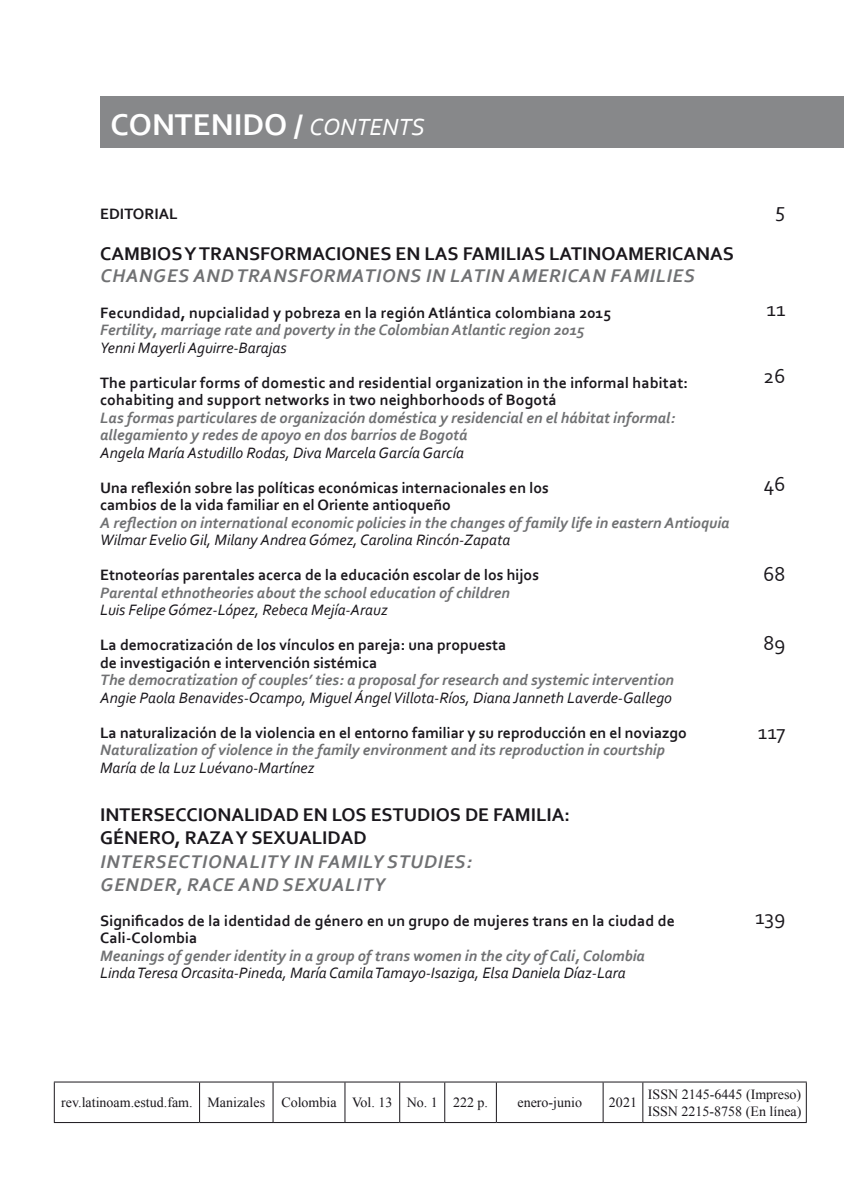
<style>
.page{position:relative;width:844px;height:1191px;background:#fff}
.page>*{position:absolute;margin:0;border:0;box-sizing:border-box;transform-origin:0 0}
.t1{font:700 31.5px "Corbel";color:#fff}
.t2{font:21px "Corbel";color:#1a171c}
.t3{font:700 19.25px/23.1px "Corbel";color:#1a171c}
.t4{font:italic 700 19.25px/23.1px "Corbel";letter-spacing:.04em;color:#707173}
.t5{font:700 15.75px/17.5px "Corbel";color:#1a171c}
.t6{font:italic 700 15.75px/17.5px "Corbel";color:#707173}
.t7{font:italic 15.75px "Corbel";color:#1a171c}
.t8{font:14px/16.8px "Times New Roman";color:#1a171c}
.s1{font-weight:400;font-style:italic;font-size:24.5px}
</style>
<div class="page">
<div style="left:100px;top:96px;width:743px;height:52px;background:#87888a"></div>
<hr style="left:54px;top:1081px;width:145px;height:1px;background:#1a171c">
<hr style="left:54px;top:1082px;width:1px;height:40px;background:#1a171c">
<hr style="left:199px;top:1081px;width:74px;height:1px;background:#1a171c">
<hr style="left:199px;top:1082px;width:1px;height:40px;background:#1a171c">
<hr style="left:273px;top:1081px;width:72px;height:1px;background:#1a171c">
<hr style="left:272px;top:1082px;width:1px;height:40px;background:#1a171c">
<hr style="left:345px;top:1081px;width:54px;height:1px;background:#1a171c">
<hr style="left:344px;top:1082px;width:1px;height:40px;background:#1a171c">
<hr style="left:399px;top:1081px;width:45px;height:1px;background:#1a171c">
<hr style="left:399px;top:1082px;width:1px;height:40px;background:#1a171c">
<hr style="left:444px;top:1081px;width:52px;height:1px;background:#1a171c">
<hr style="left:444px;top:1082px;width:1px;height:40px;background:#1a171c">
<hr style="left:496px;top:1081px;width:107px;height:1px;background:#1a171c">
<hr style="left:496px;top:1082px;width:1px;height:40px;background:#1a171c">
<hr style="left:603px;top:1081px;width:39px;height:1px;background:#1a171c">
<hr style="left:602px;top:1082px;width:1px;height:40px;background:#1a171c">
<hr style="left:642px;top:1081px;width:164px;height:1px;background:#1a171c">
<hr style="left:642px;top:1082px;width:1px;height:40px;background:#1a171c">
<hr style="left:805px;top:1082px;width:1px;height:40px;background:#1a171c">
<hr style="left:54px;top:1122px;width:145px;height:1px;background:#1a171c">
<hr style="left:199px;top:1122px;width:74px;height:1px;background:#1a171c">
<hr style="left:273px;top:1122px;width:72px;height:1px;background:#1a171c">
<hr style="left:345px;top:1122px;width:54px;height:1px;background:#1a171c">
<hr style="left:399px;top:1122px;width:45px;height:1px;background:#1a171c">
<hr style="left:444px;top:1122px;width:52px;height:1px;background:#1a171c">
<hr style="left:496px;top:1122px;width:107px;height:1px;background:#1a171c">
<hr style="left:603px;top:1122px;width:39px;height:1px;background:#1a171c">
<hr style="left:642px;top:1122px;width:164px;height:1px;background:#1a171c">
<h1 class="t1" style="left:110px;top:105px;width:316px">CONTENIDO / <span class="s1">CONTENTS</span></h1>
<p class="t5" style="left:100px;top:204px;width:79px">EDITORIAL</p>
<p class="t3" style="left:100px;top:241px;width:635px">CAMBIOS Y TRANSFORMACIONES EN LAS FAMILIAS LATINOAMERICANAS</p>
<p class="t4" style="left:100px;top:264px;width:595px">CHANGES AND TRANSFORMATIONS IN LATIN AMERICAN FAMILIES</p>
<p class="t5" style="left:100px;top:303px;width:512px">Fecundidad, nupcialidad y pobreza en la región Atlántica colombiana 2015</p>
<p class="t6" style="left:100px;top:321px;width:485px">Fertility, marriage rate and poverty in the Colombian Atlantic region 2015</p>
<p class="t7" style="left:100px;top:337px;width:188px">Yenni Mayerli Aguirre-Barajas</p>
<p class="t5" style="left:100px;top:373px;width:589px">The particular forms of domestic and residential organization in the informal habitat: cohabiting and support networks in two neighborhoods of Bogotá</p>
<p class="t6" style="left:100px;top:408px;width:576px">Las formas particulares de organización doméstica y residencial en el hábitat informal: allegamiento y redes de apoyo en dos barrios de Bogotá</p>
<p class="t7" style="left:100px;top:442px;width:365px">Angela María Astudillo Rodas, Diva Marcela García García</p>
<p class="t5" style="left:100px;top:478px;width:450px">Una reflexión sobre las políticas económicas internacionales en los cambios de la vida familiar en el Oriente antioqueño</p>
<p class="t6" style="left:100px;top:513px;width:631px">A reflection on international economic policies in the changes of family life in eastern Antioquia</p>
<p class="t7" style="left:100px;top:530px;width:411px">Wilmar Evelio Gil, Milany Andrea Gómez, Carolina Rincón-Zapata</p>
<p class="t5" style="left:100px;top:565px;width:440px">Etnoteorías parentales acerca de la educación escolar de los hijos</p>
<p class="t6" style="left:100px;top:583px;width:411px">Parental ethnotheories about the school education of children</p>
<p class="t7" style="left:100px;top:600px;width:289px">Luis Felipe Gómez-López, Rebeca Mejía-Arauz</p>
<p class="t5" style="left:100px;top:635px;width:407px">La democratización de los vínculos en pareja: una propuesta de investigación e intervención sistémica</p>
<p class="t6" style="left:100px;top:670px;width:575px">The democratization of couples’ ties: a proposal for research and systemic intervention</p>
<p class="t7" style="left:100px;top:687px;width:573px">Angie Paola Benavides-Ocampo, Miguel Ángel Villota-Ríos, Diana Janneth Laverde-Gallego</p>
<p class="t5" style="left:100px;top:723px;width:588px">La naturalización de la violencia en el entorno familiar y su reproducción en el noviazgo</p>
<p class="t6" style="left:100px;top:740px;width:566px">Naturalization of violence in the family environment and its reproduction in courtship</p>
<p class="t7" style="left:100px;top:757px;width:216px">María de la Luz Luévano-Martínez</p>
<p class="t3" style="left:100px;top:803px;width:471px">INTERSECCIONALIDAD EN LOS ESTUDIOS DE FAMILIA:<br>GÉNERO, RAZA Y SEXUALIDAD</p>
<p class="t4" style="left:100px;top:849px;width:373px">INTERSECTIONALITY IN FAMILY STUDIES:<br>GENDER, RACE AND SEXUALITY</p>
<p class="t5" style="left:100px;top:911px;width:576px">Significados de la identidad de género en un grupo de mujeres trans en la ciudad de<br>Cali-Colombia</p>
<p class="t6" style="left:100px;top:946px;width:546px">Meanings of gender identity in a group of trans women in the city of Cali, Colombia</p>
<p class="t7" style="left:100px;top:963px;width:527px">Linda Teresa Orcasita-Pineda, María Camila Tamayo-Isaziga, Elsa Daniela Díaz-Lara</p>
<h2 class="t2" style="left:775px;top:196px;width:12px">5</h2>
<h2 class="t2" style="left:766px;top:296px;width:20px">11</h2>
<h2 class="t2" style="left:763px;top:363px;width:23px">26</h2>
<h2 class="t2" style="left:763px;top:470px;width:23px">46</h2>
<h2 class="t2" style="left:763px;top:561px;width:23px">68</h2>
<h2 class="t2" style="left:763px;top:629px;width:23px">89</h2>
<h2 class="t2" style="left:757px;top:719px;width:29px">117</h2>
<h2 class="t2" style="left:754px;top:904px;width:32px">139</h2>
<p class="t8" style="left:61px;top:1093px;width:428px">rev.latinoam.estud.fam. Manizales Colombia Vol. 13 No. 1 222 p.</p>
<p class="t8" style="left:517px;top:1093px;width:66px">enero-junio</p>
<p class="t8" style="left:608px;top:1093px;width:29px">2021</p>
<p class="t8" style="left:647px;top:1085px;width:155px">ISSN 2145-6445 (Impreso)<br>ISSN 2215-8758 (En línea)</p>
</div>
